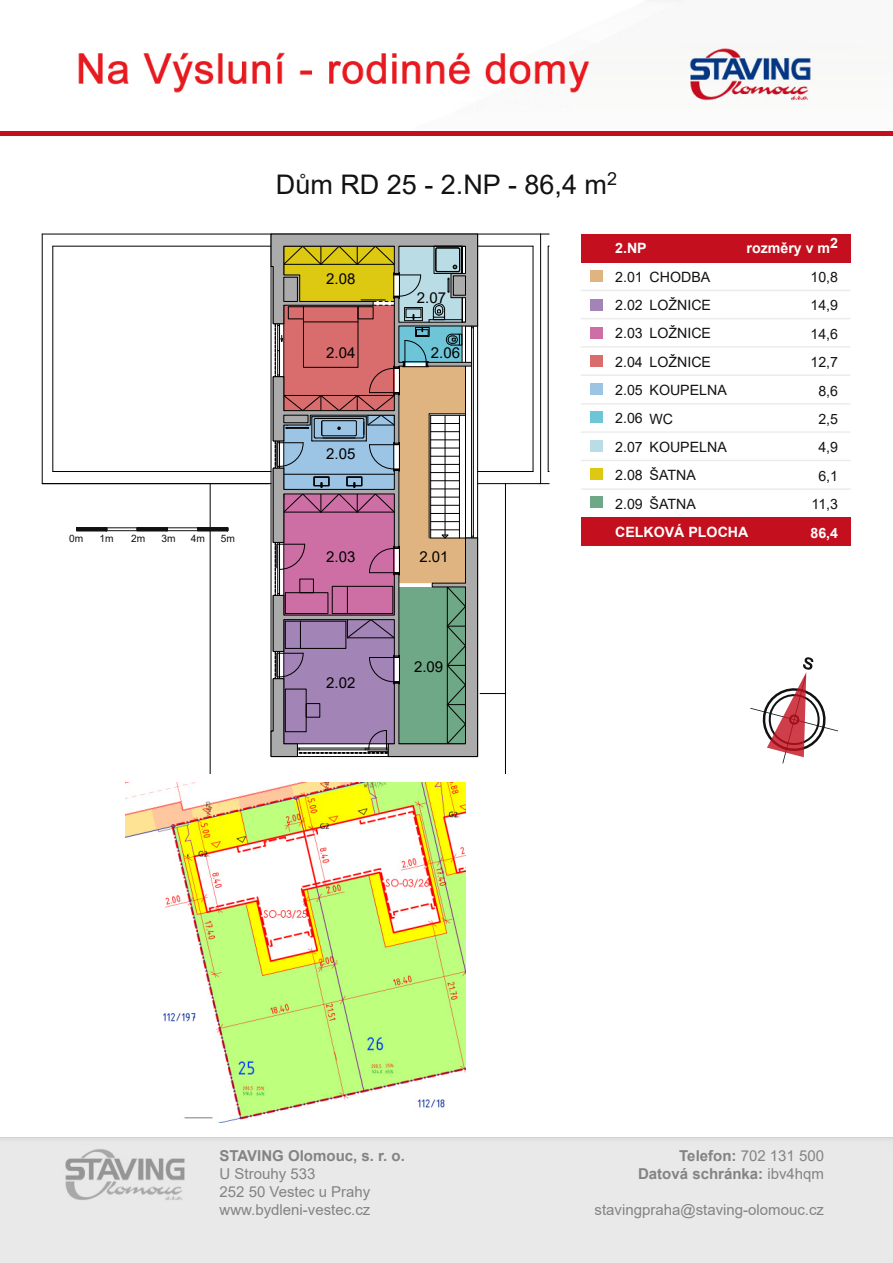
<style>
.page{position:relative;width:893px;height:1263px;background:#fff}
.page>*{position:absolute;margin:0;border:0;box-sizing:border-box;transform-origin:0 0}
.t1{font:27px "Arial";color:#111211}
.t2{font:15px/18px "Arial";color:#838383}
.t3{font:700 15px/18px "Arial";color:#838383;text-align:right}
.t4{font:15px "Arial";color:#000}
.t5{font:14.25px/28.3px "Arial";color:#111211;text-align:center}
.t6{font:700 14.25px "Arial";color:#fff}
.t7{font:10.2px "Arial";color:#111211}
.s1{font-weight:700;color:#fff}
.s2{font-weight:400}
</style>
<div class="page">
<img style="left:78px;top:0;width:737px;height:107px">
<hr style="left:0;top:131px;width:893px;height:4px;background:#c4101e">
<div style="left:0;top:1138px;width:893px;height:125px;background:#e9e9e9"></div>
<svg style="left:750px;top:657px;width:88px;height:106px"></svg>
<hr style="left:42px;top:234px;width:229px;height:1px;background:#000">
<hr style="left:478px;top:234px;width:63px;height:1px;background:#000">
<hr style="left:478px;top:483px;width:62px;height:1px;background:#000">
<hr style="left:533px;top:246px;width:1px;height:225px;background:#000">
<hr style="left:540px;top:234px;width:1px;height:250px;background:#000">
<hr style="left:478px;top:471px;width:55px;height:1px;background:#000">
<hr style="left:548px;top:246px;width:1px;height:225px;background:#000">
<hr style="left:505px;top:484px;width:1px;height:309px;background:#000">
<hr style="left:210px;top:484px;width:1px;height:309px;background:#000">
<hr style="left:53px;top:471px;width:218px;height:1px;background:#000">
<hr style="left:42px;top:483px;width:229px;height:1px;background:#000">
<hr style="left:42px;top:234px;width:1px;height:250px;background:#000">
<hr style="left:53px;top:246px;width:1px;height:225px;background:#000">
<hr style="left:53px;top:246px;width:218px;height:1px;background:#000">
<hr style="left:478px;top:246px;width:55px;height:1px;background:#000">
<svg style="left:190px;top:527px;width:39px;height:4px"></svg>
<svg style="left:129px;top:527px;width:46px;height:1px"></svg>
<svg style="left:76px;top:527px;width:39px;height:1px"></svg>
<div style="left:76px;top:528px;width:152px;height:3px;border:1px solid #101211"></div>
<svg style="left:270px;top:233px;width:235px;height:524px"></svg>
<img style="left:126px;top:783px;width:340px;height:340px">
<div style="left:581px;top:517px;width:269px;height:28px;background:#c4101e"></div>
<div style="left:581px;top:234px;width:269px;height:28px;background:#c4101e"></div>
<hr style="left:581px;top:290px;width:269px;height:1px;background:#9b9c9d">
<hr style="left:581px;top:318px;width:269px;height:1px;background:#9b9c9d">
<hr style="left:581px;top:346px;width:269px;height:2px;background:#9b9c9d">
<hr style="left:581px;top:374px;width:269px;height:2px;background:#9b9c9d">
<div style="left:590px;top:270px;width:12px;height:12px;background:#dfb481"></div>
<div style="left:590px;top:299px;width:12px;height:11px;background:#a284b6"></div>
<div style="left:590px;top:327px;width:12px;height:12px;background:#cd6fa4"></div>
<div style="left:590px;top:355px;width:12px;height:12px;background:#d96c6d"></div>
<div style="left:590px;top:383px;width:12px;height:12px;background:#9cc4e5"></div>
<hr style="left:581px;top:403px;width:269px;height:2px;background:#9b9c9d">
<div style="left:590px;top:411px;width:13px;height:12px;background:#6ec5d7"></div>
<div style="left:590px;top:468px;width:13px;height:12px;background:#ddc912"></div>
<div style="left:590px;top:440px;width:13px;height:11px;background:#badce5"></div>
<div style="left:590px;top:496px;width:13px;height:12px;background:#6fa886"></div>
<hr style="left:581px;top:431px;width:269px;height:2px;background:#9b9c9d">
<hr style="left:581px;top:460px;width:269px;height:1px;background:#9b9c9d">
<hr style="left:581px;top:488px;width:270px;height:2px;background:#9b9c9d">
<p class="t7" style="left:69px;top:531px;width:16px">0m</p>
<p class="t7" style="left:99px;top:531px;width:16px">1m</p>
<p class="t7" style="left:131px;top:531px;width:16px">2m</p>
<p class="t7" style="left:162px;top:531px;width:16px">3m</p>
<p class="t7" style="left:191px;top:531px;width:16px">4m</p>
<p class="t7" style="left:221px;top:531px;width:16px">5m</p>
<h1 class="t1" style="left:276px;top:166px;width:343px">Dům RD 25 - 2.NP - 86,4 m<sup>2</sup></h1>
<p class="t4" style="left:326px;top:268px;width:31px">2.08</p>
<p class="t4" style="left:417px;top:288px;width:31px">2.07</p>
<p class="t4" style="left:326px;top:342px;width:31px">2.04</p>
<p class="t4" style="left:431px;top:343px;width:31px">2.06</p>
<p class="t4" style="left:326px;top:443px;width:31px">2.05</p>
<p class="t4" style="left:326px;top:546px;width:31px">2.03</p>
<p class="t4" style="left:326px;top:672px;width:31px">2.02</p>
<p class="t4" style="left:419px;top:546px;width:31px">2.01</p>
<p class="t4" style="left:414px;top:656px;width:31px">2.09</p>
<p class="t6" style="left:746px;top:238px;width:93px">rozměry v m2</p>
<p class="t5" style="left:810px;top:262px;width:29px">10,8<br>14,9<br>14,6<br>12,7<br>8,6<br>2,5<br><span class="s1">7</span>4,9<br>6,1<br>11,3</p>
<p class="t6" style="left:810px;top:523px;width:29px">86,4</p>
<p class="t6" style="left:615px;top:238px;width:33px">2.NP</p>
<p class="t5" style="left:615px;top:262px;width:29px;text-align:justify">2.01<br>2.02<br>2.03<br>2.04<br>2.05<br>2.06<br>2.07<br>2.08<br>2.09</p>
<p class="t6" style="left:615px;top:522px;width:135px">CELKOVÁ PLOCHA</p>
<p class="t5" style="left:649px;top:262px;width:79px;text-align:left">CHODBA<br>LOŽNICE<br>LOŽNICE<br>LOŽNICE<br>KOUPELNA<br>WC<br>KOUPELNA<br>ŠATNA<br>ŠATNA</p>
<p class="t3" style="left:220px;top:1146px;width:187px">STAVING Olomouc, s. r. o.</p>
<p class="t2" style="left:220px;top:1164px;width:152px">U Strouhy 533<br>252 50 Vestec u Prahy www.bydleni-vestec.cz</p>
<p class="t3" style="left:638px;top:1146px;width:187px">Telefon: <span class="s2">702 131 500<br></span>Datová schránka: <span class="s2">ibv4hqm</span></p>
<p class="t2" style="left:595px;top:1200px;width:231px">stavingpraha@staving-olomouc.cz</p>
</div>
